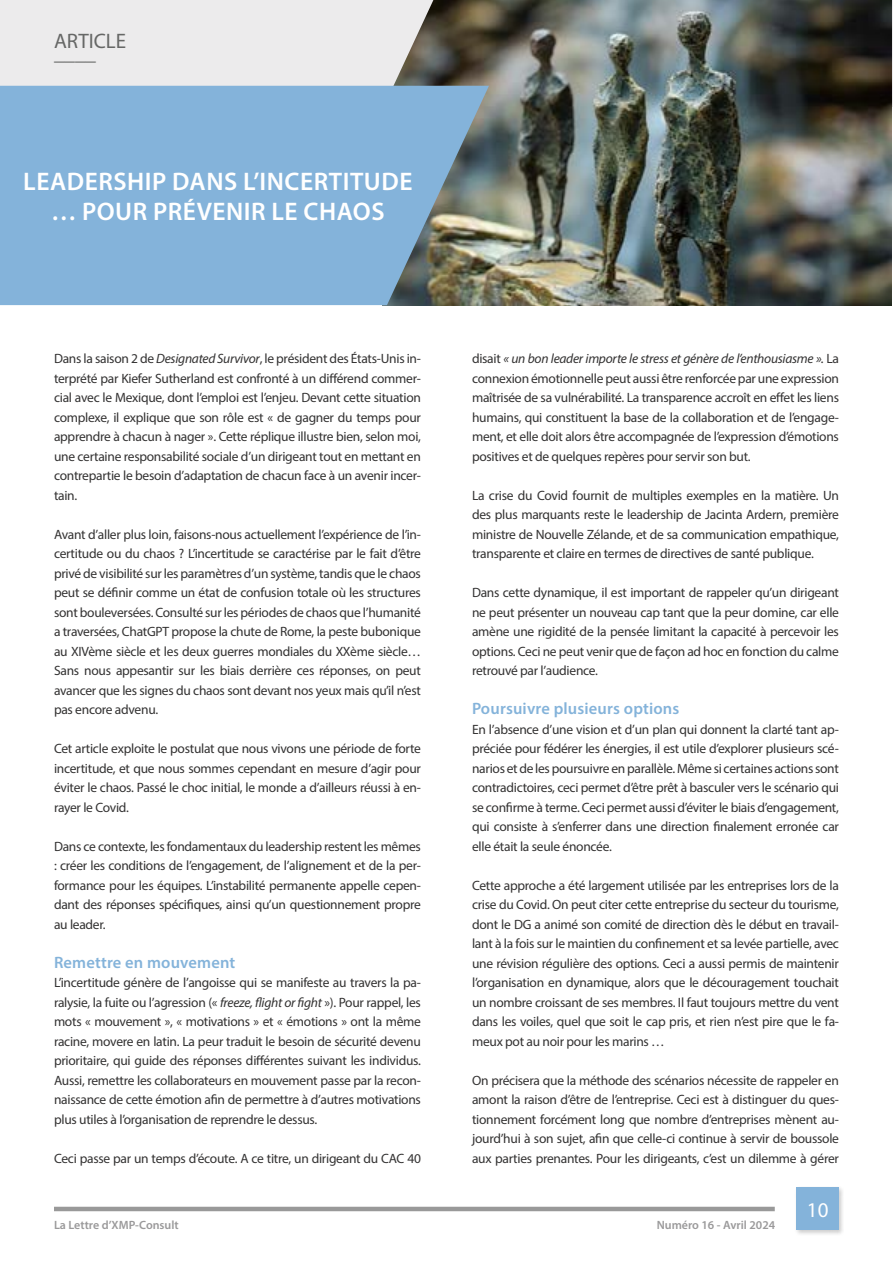
<style>
.page{position:relative;width:893px;height:1263px;background:#fff}
.page>*{position:absolute;margin:0;border:0;box-sizing:border-box;transform-origin:0 0}
.t1{font:600 25.5px/30.6px "Myriad Pro";letter-spacing:.02em;color:#fff;text-align:center}
.t2{font:21px "Myriad Pro";color:#666766}
.t3{font:21px "Myriad Pro";color:#fff}
.t4{font:600 16.5px "Myriad Pro";letter-spacing:.01em;color:#84b3da}
.t5{font:13.5px/19.5px "Myriad Pro";letter-spacing:-.02em;color:#333232;text-align:justify}
.t6{font:600 12px "Myriad Pro";color:#9a999a}
.s1{font-style:italic}
</style>
<div class="page">
<hr style="left:54px;top:1207px;width:721px;height:4px;background:#999">
<div style="left:795px;top:1186px;width:49px;height:49px;background:#000;opacity:.2"></div>
<div style="left:796px;top:1188px;width:43px;height:42px;background:#84b3da"></div>
<img style="left:433px;top:0;width:458px;height:305px">
<div style="left:0;top:0;width:433px;height:86px;background:#ecebec"></div>
<svg style="left:0;top:86px;width:489px;height:219px;background:#82accd"></svg>
<h2 class="t2" style="left:54px;top:28px;width:74px">ARTICLE</h2>
<h2 class="t2" style="left:54px;top:40px;width:43px">____</h2>
<h1 class="t1" style="left:23px;top:165px;width:391px">LEADERSHIP DANS L’INCERTITUDE … POUR PRÉVENIR LE CHAOS</h1>
<p class="t5" style="left:54px;top:349px;width:368px">Dans la saison 2 de <span class="s1">Designated Survivor</span>, le président des États-Unis in&shy;terprété par Kiefer Sutherland est confronté à un différend commer&shy;cial avec le Mexique, dont l’emploi est l’enjeu. Devant cette situation complexe, il explique que son rôle est « de gagner du temps pour apprendre à chacun à nager ». Cette réplique illustre bien, selon moi, une certaine responsabilité sociale d’un dirigeant tout en mettant en contrepartie le besoin d’adaptation de chacun face à un avenir incer&shy;tain.</p>
<p class="t5" style="left:54px;top:524px;width:368px">Avant d’aller plus loin, faisons-nous actuellement l’expérience de l’in&shy;certitude ou du chaos ? L’incertitude se caractérise par le fait d’être privé de visibilité sur les paramètres d’un système, tandis que le chaos peut se définir comme un état de confusion totale où les structures sont bouleversées. Consulté sur les périodes de chaos que l’humanité a traversées, ChatGPT propose la chute de Rome, la peste bubonique au XIVème siècle et les deux guerres mondiales du XXème siècle… Sans nous appesantir sur les biais derrière ces réponses, on peut avancer que les signes du chaos sont devant nos yeux mais qu’il n’est pas encore advenu.</p>
<p class="t5" style="left:54px;top:738px;width:368px">Cet article exploite le postulat que nous vivons une période de forte incertitude, et que nous sommes cependant en mesure d’agir pour éviter le chaos. Passé le choc initial, le monde a d’ailleurs réussi à en&shy;rayer le Covid.</p>
<p class="t5" style="left:54px;top:836px;width:368px">Dans ce contexte, les fondamentaux du leadership restent les mêmes : créer les conditions de l’engagement, de l’alignement et de la per&shy;formance pour les équipes. L’instabilité permanente appelle cepen&shy;dant des réponses spécifiques, ainsi qu’un questionnement propre au leader.</p>
<p class="t4" style="left:54px;top:952px;width:183px">Remettre en mouvement</p>
<p class="t5" style="left:54px;top:973px;width:368px">L’incertitude génère de l’angoisse qui se manifeste au travers la pa&shy;ralysie, la fuite ou l’agression (« <span class="s1">freeze, flight or fight</span> »). Pour rappel, les mots « mouvement », « motivations » et « émotions » ont la même racine, movere en latin. La peur traduit le besoin de sécurité devenu prioritaire, qui guide des réponses différentes suivant les individus.<br>Aussi, remettre les collaborateurs en mouvement passe par la recon&shy;naissance de cette émotion afin de permettre à d’autres motivations plus utiles à l’organisation de reprendre le dessus.</p>
<p class="t5" style="left:54px;top:1148px;width:368px">Ceci passe par un temps d’écoute. A ce titre, un dirigeant du CAC 40</p>
<p class="t5" style="left:472px;top:349px;width:368px">disait <span class="s1">« un bon leader importe le stress et génère de l’enthousiasme ».</span> La connexion émotionnelle peut aussi être renforcée par une expression maîtrisée de sa vulnérabilité. La transparence accroît en effet les liens humains, qui constituent la base de la collaboration et de l’engage&shy;ment, et elle doit alors être accompagnée de l’expression d’émotions positives et de quelques repères pour servir son but.</p>
<p class="t5" style="left:472px;top:485px;width:368px">La crise du Covid fournit de multiples exemples en la matière. Un des plus marquants reste le leadership de Jacinta Ardern, première ministre de Nouvelle Zélande, et de sa communication empathique, transparente et claire en termes de directives de santé publique.</p>
<p class="t5" style="left:472px;top:582px;width:368px">Dans cette dynamique, il est important de rappeler qu’un dirigeant ne peut présenter un nouveau cap tant que la peur domine, car elle amène une rigidité de la pensée limitant la capacité à percevoir les options. Ceci ne peut venir que de façon ad hoc en fonction du calme retrouvé par l’audience.</p>
<p class="t4" style="left:472px;top:698px;width:209px">Poursuivre plusieurs options</p>
<p class="t5" style="left:472px;top:719px;width:368px">En l’absence d’une vision et d’un plan qui donnent la clarté tant ap&shy;préciée pour fédérer les énergies, il est utile d’explorer plusieurs scé&shy;narios et de les poursuivre en parallèle. Même si certaines actions sont contradictoires, ceci permet d’être prêt à basculer vers le scénario qui se confirme à terme. Ceci permet aussi d’éviter le biais d’engagement, qui consiste à s’enferrer dans une direction finalement erronée car elle était la seule énoncée.</p>
<p class="t5" style="left:472px;top:875px;width:369px">Cette approche a été largement utilisée par les entreprises lors de la crise du Covid. On peut citer cette entreprise du secteur du tourisme, dont le DG a animé son comité de direction dès le début en travail&shy;lant à la fois sur le maintien du confinement et sa levée partielle, avec une révision régulière des options. Ceci a aussi permis de maintenir l’organisation en dynamique, alors que le découragement touchait un nombre croissant de ses membres. Il faut toujours mettre du vent dans les voiles, quel que soit le cap pris, et rien n’est pire que le fa&shy;meux pot au noir pour les marins …</p>
<p class="t5" style="left:472px;top:1070px;width:368px">On précisera que la méthode des scénarios nécessite de rappeler en amont la raison d’être de l’entreprise. Ceci est à distinguer du ques&shy;tionnement forcément long que nombre d’entreprises mènent au&shy;jourd’hui à son sujet, afin que celle-ci continue à servir de boussole aux parties prenantes. Pour les dirigeants, c’est un dilemme à gérer</p>
<h2 class="t3" style="left:807px;top:1197px;width:23px">10</h2>
<p class="t6" style="left:54px;top:1217px;width:126px">La Lettre d’XMP-Consult</p>
<p class="t6" style="left:657px;top:1217px;width:120px">Numéro 16 - Avril 2024</p>
</div>
